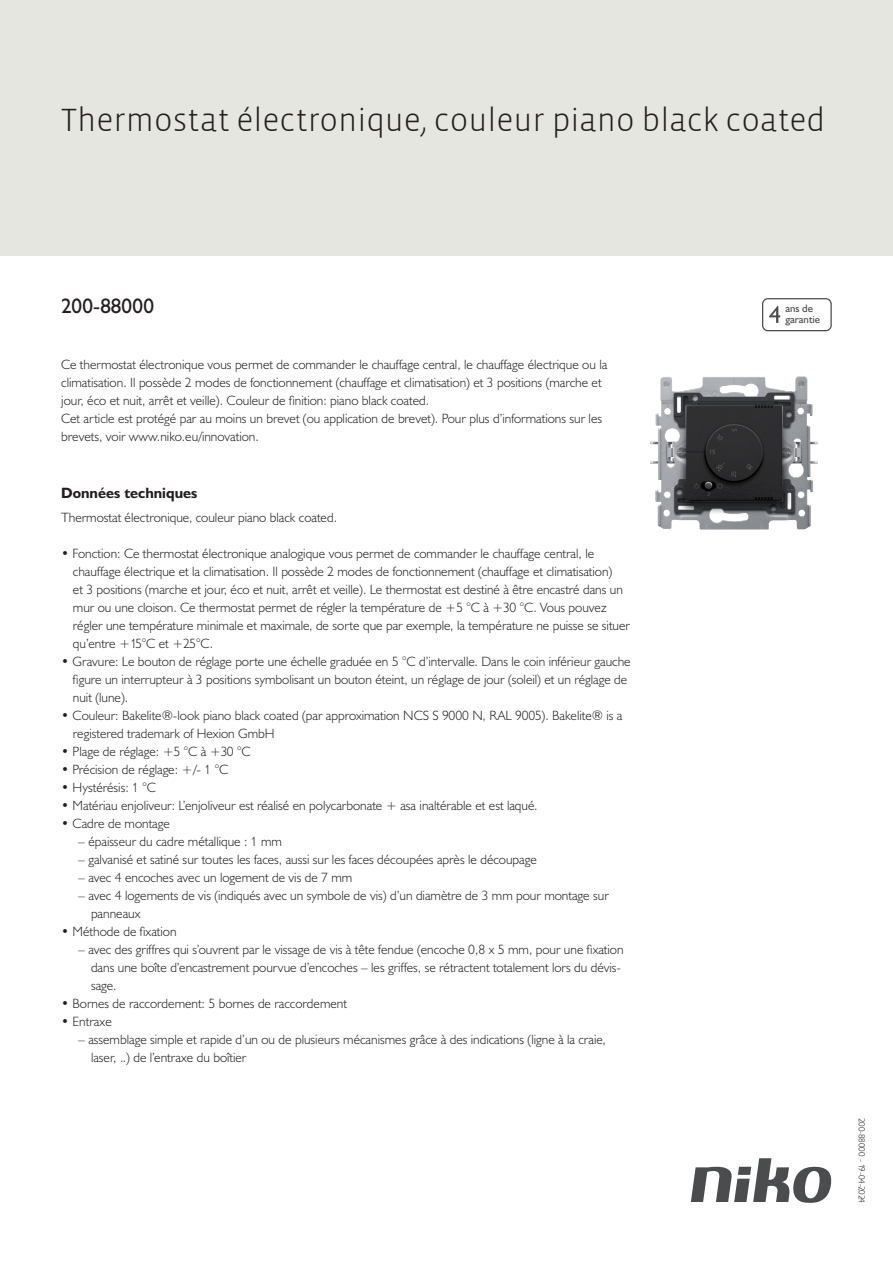
<style>
.page{position:relative;width:893px;height:1263px;background:#fff}
.page>*{position:absolute;margin:0;border:0;box-sizing:border-box;transform-origin:0 0}
.Title_datasheets{font:300 33px "Vista Sans";color:#231f20}
.Article_number{font:21px "Humanist 521 BT";letter-spacing:.01em;color:#231f20}
.Titles_parts{font:700 15px "Humanist 521 BT";color:#231f20}
.USP_Bullets{font:300 13.5px/18px "Humanist 521 BT";color:#231f20}
.USP_Bullets_level_2{font:300 13.5px/18px "Humanist 521 BT";color:#231f20}
.Platte_tekst_CAB{font:300 13.5px/18px "Humanist 521 BT";color:#231f20}
.t1{font:10.8px/10.8px "Humanist 521 BT";color:#4b4c4d}
.Revision{font:300 9px "Humanist 521 BT";letter-spacing:-.03em;color:#231f20}
</style>
<div class="page">
<svg style="left:691px;top:1158px;width:141px;height:45px"></svg>
<div style="left:0;top:0;width:893px;height:255px;background:#e6e6e0"></div>
<svg style="left:762px;top:298px;width:70px;height:33px"></svg>
<img style="left:650px;top:376px;width:168px;height:154px">
<p class="Title_datasheets" style="left:61px;top:100px;width:766px">Thermostat électronique, couleur piano black coated</p>
<p class="Article_number" style="left:61px;top:293px;width:94px">200-88000</p>
<p class="t1" style="left:785px;top:303px;width:36px">ans de garantie</p>
<p class="Platte_tekst_CAB" style="left:61px;top:355px;width:548px">Ce thermostat électronique vous permet de commander le chauffage central, le chauffage électrique ou la climatisation. Il possède 2 modes de fonctionnement (chauffage et climatisation) et 3 positions (marche et jour, éco et nuit, arrêt et veille). Couleur de finition: piano black coated.<br>Cet article est protégé par au moins un brevet (ou application de brevet). Pour plus d’informations sur les brevets, voir www.niko.eu/innovation.</p>
<p class="Titles_parts" style="left:61px;top:483px;width:138px">Données techniques</p>
<p class="Platte_tekst_CAB" style="left:61px;top:508px;width:277px">Thermostat électronique, couleur piano black coated.</p>
<p class="USP_Bullets" style="left:73px;top:544px;width:559px;text-indent:-12px">• Fonction: Ce thermostat électronique analogique vous permet de commander le chauffage central, le chauffage électrique et la climatisation. Il possède 2 modes de fonctionnement (chauffage et climatisation)<br>et 3 positions (marche et jour, éco et nuit, arrêt et veille). Le thermostat est destiné à être encastré dans un mur ou une cloison. Ce thermostat permet de régler la température de +5 °C à +30 °C. Vous pouvez régler une température minimale et maximale, de sorte que par exemple, la température ne puisse se situer qu’entre +15°C et +25°C.</p>
<p class="USP_Bullets" style="left:73px;top:652px;width:559px;text-indent:-12px">• Gravure: Le bouton de réglage porte une échelle graduée en 5 °C d’intervalle. Dans le coin inférieur gauche figure un interrupteur à 3 positions symbolisant un bouton éteint, un réglage de jour (soleil) et un réglage de nuit (lune).</p>
<p class="USP_Bullets" style="left:73px;top:706px;width:551px;text-indent:-12px">• Couleur: Bakelite®-look piano black coated (par approximation NCS S 9000 N, RAL 9005). Bakelite® is a registered trademark of Hexion GmbH</p>
<p class="USP_Bullets" style="left:61px;top:742px;width:191px">• Plage de réglage: +5 °C à +30 °C</p>
<p class="USP_Bullets" style="left:61px;top:760px;width:169px">• Précision de réglage: +/- 1 °C</p>
<p class="USP_Bullets" style="left:61px;top:778px;width:96px">• Hystérésis: 1 °C</p>
<p class="USP_Bullets" style="left:61px;top:796px;width:478px">• Matériau enjoliveur: L’enjoliveur est réalisé en polycarbonate + asa inaltérable et est laqué.</p>
<p class="USP_Bullets" style="left:61px;top:814px;width:110px">• Cadre de montage</p>
<p class="USP_Bullets_level_2" style="left:78px;top:832px;width:205px">– épaisseur du cadre métallique : 1 mm</p>
<p class="USP_Bullets_level_2" style="left:78px;top:850px;width:460px">– galvanisé et satiné sur toutes les faces, aussi sur les faces découpées après le découpage</p>
<p class="USP_Bullets_level_2" style="left:78px;top:868px;width:276px">– avec 4 encoches avec un logement de vis de 7 mm</p>
<p class="USP_Bullets_level_2" style="left:91px;top:886px;width:519px;text-indent:-13px">– avec 4 logements de vis (indiqués avec un symbole de vis) d’un diamètre de 3 mm pour montage sur panneaux</p>
<p class="USP_Bullets" style="left:61px;top:922px;width:117px">• Méthode de fixation</p>
<p class="USP_Bullets_level_2" style="left:91px;top:940px;width:534px;text-indent:-13px">– avec des griffres qui s’ouvrent par le vissage de vis à tête fendue (encoche 0,8 x 5 mm, pour une fixation dans une boîte d’encastrement pourvue d’encoches – les griffes, se rétractent totalement lors du dévis&shy;sage.</p>
<p class="USP_Bullets" style="left:61px;top:994px;width:287px">• Bornes de raccordement: 5 bornes de raccordement</p>
<p class="USP_Bullets" style="left:61px;top:1012px;width:52px">• Entraxe</p>
<p class="USP_Bullets_level_2" style="left:91px;top:1030px;width:516px;text-indent:-13px">– assemblage simple et rapide d’un ou de plusieurs mécanismes grâce à des indications (ligne à la craie, laser, ..) de l’entraxe du boîtier</p>
<p class="Revision" style="left:868px;top:1118px;width:87px;rotate:90deg">200-88000 - 19-04-2024</p>
</div>
